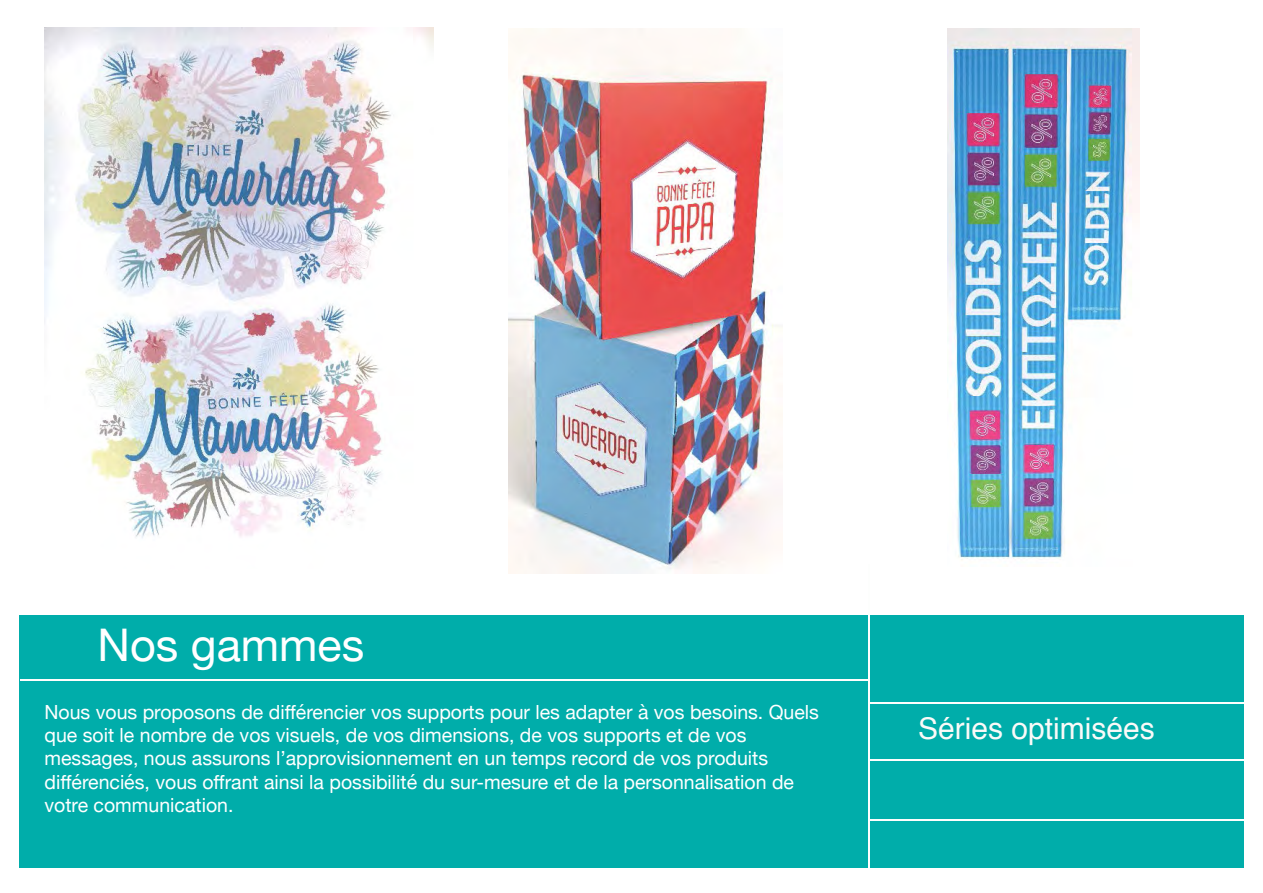
<style>
.page{position:relative;width:1263px;height:893px;background:#fff}
.page>*{position:absolute;margin:0;border:0;box-sizing:border-box;transform-origin:0 0}
.t1{font:45px "Helvetica Neue";color:#fff}
.t2{font:30px "Helvetica";color:#fafaf8}
.t3{font:19.5px/23.4px "Helvetica Neue";color:#fff}
</style>
<div class="page">
<div style="left:20px;top:616px;width:1224px;height:252px;background:#00adaa"></div>
<hr style="left:868px;top:564px;width:1px;height:303px;background:#fdfefd">
<hr style="left:20px;top:679px;width:848px;height:1px;background:#fdfefd">
<img style="left:509px;top:29px;width:273px;height:544px">
<img style="left:947px;top:29px;width:192px;height:531px">
<hr style="left:871px;top:760px;width:374px;height:1px;background:#fdfefd">
<hr style="left:871px;top:703px;width:374px;height:1px;background:#fdfefd">
<hr style="left:869px;top:819px;width:376px;height:1px;background:#fdfefd">
<img style="left:44px;top:27px;width:390px;height:511px">
<h1 class="t1" style="left:98px;top:613px;width:268px">Nos gammes</h1>
<p class="t3" style="left:45px;top:701px;width:776px">Nous vous proposons de différencier vos supports pour les adapter à vos besoins. Quels que soit le nombre de vos visuels, de vos dimensions, de vos supports et de vos messages, nous assurons l’approvisionnement en un temps record de vos produits différenciés, vous offrant ainsi la possibilité du sur-mesure et de la personnalisation de votre communication.</p>
<h2 class="t2" style="left:918px;top:706px;width:238px">Séries optimisées</h2>
</div>
